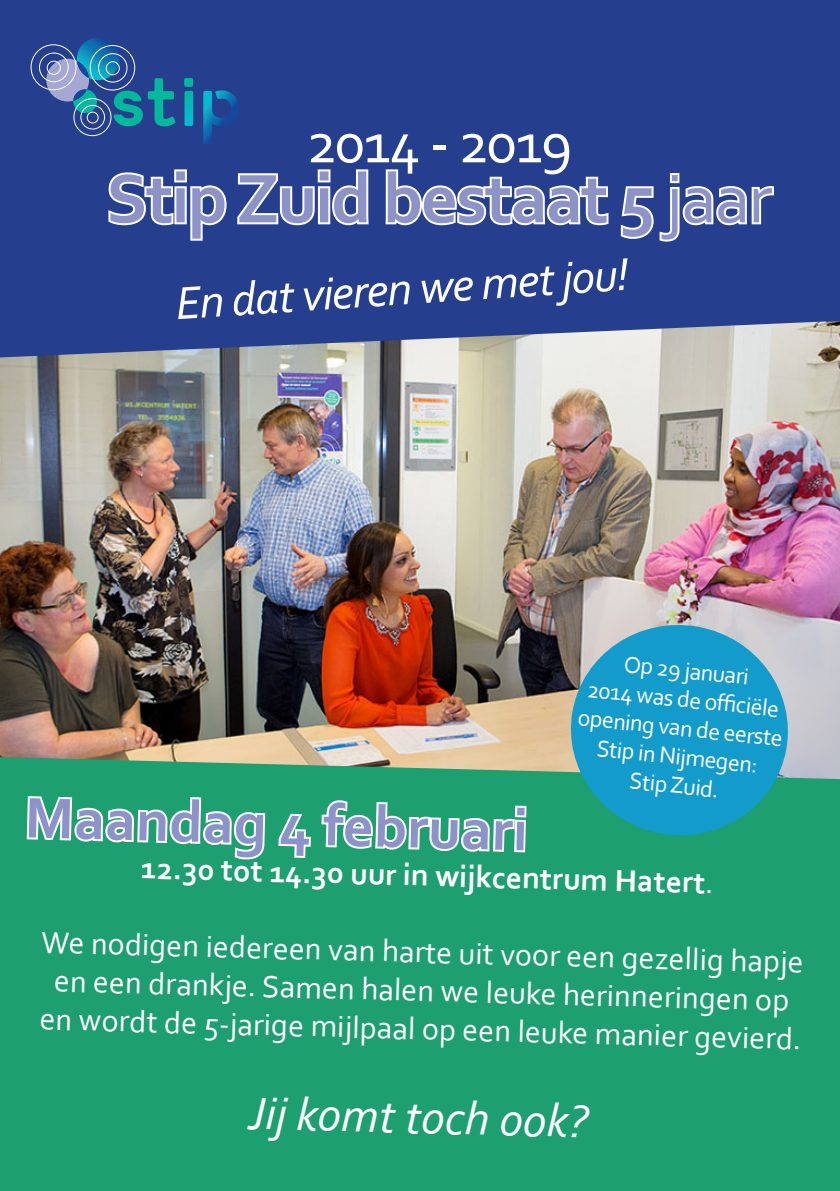
<style>
.page{position:relative;width:840px;height:1191px;background:#fff}
.page>*{position:absolute;margin:0;border:0;box-sizing:border-box;transform-origin:0 0}
.t1{font:700 72px "Corbel";letter-spacing:-.025em;color:#8d92c7}
.t2{font:700 60px "Corbel";color:#8d92c8}
.t3{font:60px "Corbel";letter-spacing:-.025em;color:#fff}
.t4{font:italic 48px "Corbel";color:#fff}
.t5{font:32px/38.4px "Corbel";color:#fff;text-align:center}
.t6{font:700 32px "Corbel";color:#fff}
.t7{font:24px/28.8px "Corbel";color:#fff;text-align:center}
.s1{font-weight:400}
</style>
<div class="page">
<img style="left:0;top:357px;width:839px;height:400px">
<div style="left:0;top:0;width:839px;height:357px;background:#253f8e"></div>
<div style="left:0;top:757px;width:839px;height:434px;background:#1d9f70"></div>
<div style="left:39px;top:53px;width:29px;height:29px;border:1px solid #fff;border-radius:50%"></div>
<div style="left:74px;top:98px;width:37px;height:38px;border:1px solid #fff;border-radius:50%"></div>
<div style="left:80px;top:105px;width:25px;height:24px;border:1px solid #fff;border-radius:50%"></div>
<svg style="left:46px;top:37px;width:129px;height:89px;background:#366ca1"></svg>
<svg style="left:184px;top:78px;width:9px;height:48px"></svg>
<svg style="left:203px;top:90px;width:36px;height:55px;background:#1a5a9f"></svg>
<svg style="left:562px;top:616px;width:234px;height:228px;background:#33a0b9"></svg>
<svg style="left:106px;top:167px;width:123px;height:76px"></svg>
<svg style="left:235px;top:167px;width:135px;height:61px"></svg>
<svg style="left:383px;top:167px;width:228px;height:61px"></svg>
<svg style="left:618px;top:171px;width:158px;height:73px"></svg>
<img style="left:25px;top:513px;width:242px;height:638px">
<svg style="left:276px;top:810px;width:37px;height:50px"></svg>
<img style="left:319px;top:523px;width:209px;height:623px">
<p class="t3" style="left:306px;top:105px;width:267px">2014 - 2019</p>
<p class="t1" style="left:106px;top:154px;width:667px">Stip Zuid bestaat 5 <span class="s1">jaar</span></p>
<p class="t4" style="left:173px;top:274px;width:455px;rotate:-4deg">En dat vieren we met jou!</p>
<p class="t2" style="left:25px;top:782px;width:504px;rotate:1deg">Maandag 4 februari</p>
<p class="t7" style="left:585px;top:644px;width:207px;rotate:6deg">Op 29 januari<br>2014 was de offi ciële opening van de eerste<br>Stip in Nijmegen:<br>Stip Zuid.</p>
<p class="t6" style="left:141px;top:850px;width:574px;rotate:1deg">12.30 tot 14.30 uur in wijkcentrum Hatert<span class="s1">.</span></p>
<p class="t5" style="left:41px;top:925px;width:764px;rotate:1deg">We nodigen iedereen van harte uit voor een gezellig hapje en een drankje. Samen halen we leuke herinneringen op en wordt de 5-jarige mijlpaal op een leuke manier gevierd.</p>
<p class="t4" style="left:248px;top:1084px;width:341px;rotate:1deg">Jij komt toch ook?</p>
</div>
